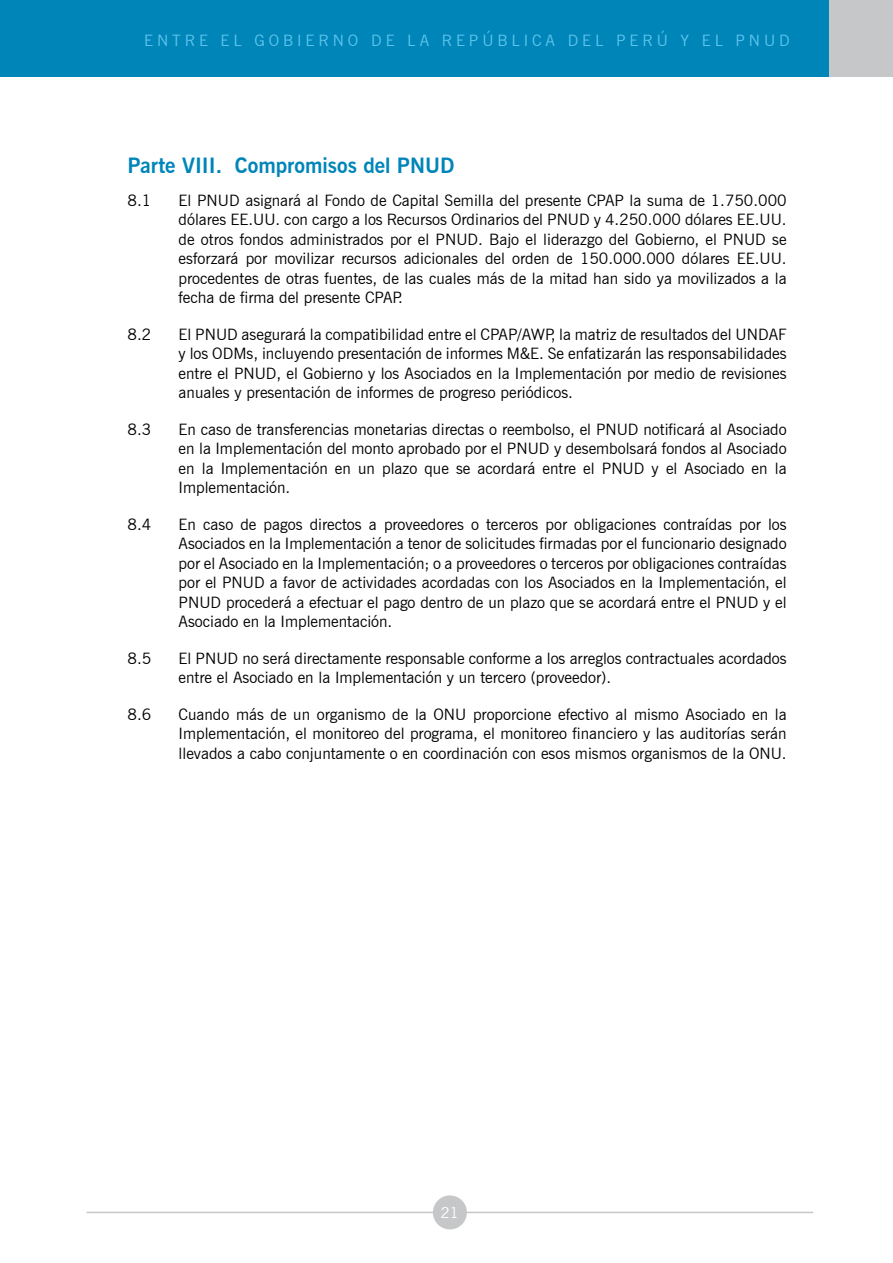
<style>
.page{position:relative;width:893px;height:1263px;background:#fff}
.page>*{position:absolute;margin:0;border:0;box-sizing:border-box;transform-origin:0 0}
.t1{font:700 21px "News Gothic BT";color:#0085b9}
.t2{font:15.75px/19.5px "News Gothic BT";color:#000;text-align:justify}
.t3{font:15.75px "News Gothic BT";letter-spacing:.25em;color:#5ec5ed}
.t4{font:15px "News Gothic BT";color:#fff}
</style>
<div class="page">
<hr style="left:87px;top:1212px;width:726px;height:1px;background:#c6c7c8">
<div style="left:0;top:0;width:893px;height:77px;background:#0085b9"></div>
<div style="left:829px;top:0;width:64px;height:77px;background:#c6c7c8"></div>
<div style="left:433px;top:1195px;width:34px;height:34px;background:#c6c7c8;border-radius:50%"></div>
<p class="t3" style="left:144px;top:31px;width:647px">ENTRE EL GOBIERNO DE LA REPÚBLICA DEL PERÚ Y EL PNUD</p>
<h1 class="t1" style="left:128px;top:153px;width:329px">Parte VIII. Compromisos del PNUD</h1>
<p class="t2" style="left:128px;top:190px;width:25px">8.1</p>
<p class="t2" style="left:179px;top:190px;width:610px">El PNUD asignará al Fondo de Capital Semilla del presente CPAP la suma de 1.750.000 dólares EE.UU. con cargo a los Recursos Ordinarios del PNUD y 4.250.000 dólares EE.UU. de otros fondos administrados por el PNUD. Bajo el liderazgo del Gobierno, el PNUD se esforzará por movilizar recursos adicionales del orden de 150.000.000 dólares EE.UU. procedentes de otras fuentes, de las cuales más de la mitad han sido ya movilizados a la fecha de firma del presente CPAP.</p>
<p class="t2" style="left:128px;top:324px;width:25px">8.2</p>
<p class="t2" style="left:179px;top:324px;width:610px">El PNUD asegurará la compatibilidad entre el CPAP/AWP, la matriz de resultados del UNDAF y los ODMs, incluyendo presentación de informes M&amp;E. Se enfatizarán las responsabilidades entre el PNUD, el Gobierno y los Asociados en la Implementación por medio de revisiones anuales y presentación de informes de progreso periódicos.</p>
<p class="t2" style="left:128px;top:419px;width:25px">8.3</p>
<p class="t2" style="left:179px;top:419px;width:610px">En caso de transferencias monetarias directas o reembolso, el PNUD notificará al Asociado en la Implementación del monto aprobado por el PNUD y desembolsará fondos al Asociado en la Implementación en un plazo que se acordará entre el PNUD y el Asociado en la Implementación.</p>
<p class="t2" style="left:128px;top:514px;width:25px">8.4</p>
<p class="t2" style="left:179px;top:514px;width:610px">En caso de pagos directos a proveedores o terceros por obligaciones contraídas por los Asociados en la Implementación a tenor de solicitudes firmadas por el funcionario designado por el Asociado en la Implementación; o a proveedores o terceros por obligaciones contraídas por el PNUD a favor de actividades acordadas con los Asociados en la Implementación, el PNUD procederá a efectuar el pago dentro de un plazo que se acordará entre el PNUD y el Asociado en la Implementación.</p>
<p class="t2" style="left:128px;top:648px;width:25px">8.5</p>
<p class="t2" style="left:179px;top:648px;width:610px">El PNUD no será directamente responsable conforme a los arreglos contractuales acordados entre el Asociado en la Implementación y un tercero (proveedor).</p>
<p class="t2" style="left:128px;top:704px;width:25px">8.6</p>
<p class="t2" style="left:179px;top:704px;width:610px">Cuando más de un organismo de la ONU proporcione efectivo al mismo Asociado en la Implementación, el monitoreo del programa, el monitoreo financiero y las auditorías serán llevados a cabo conjuntamente o en coordinación con esos mismos organismos de la ONU.</p>
<p class="t4" style="left:441px;top:1203px;width:20px">21</p>
</div>
